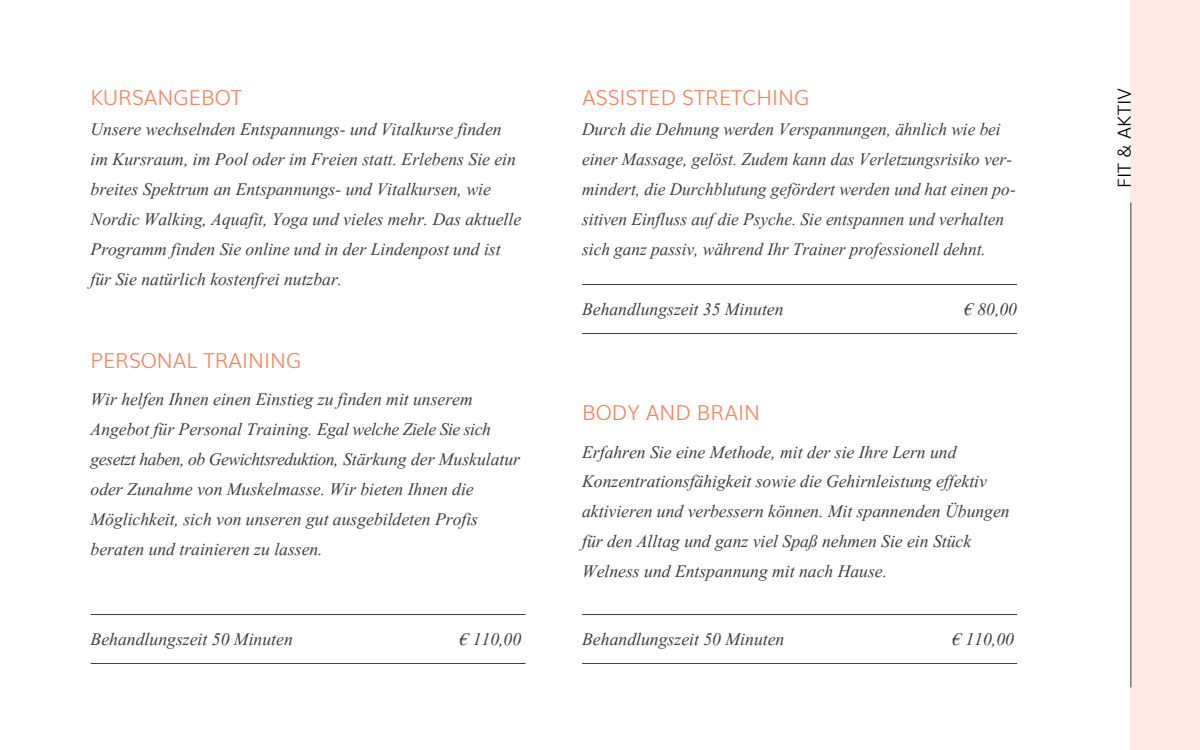
<style>
.page{position:relative;width:1200px;height:750px;background:#fff}
.page>*{position:absolute;margin:0;border:0;box-sizing:border-box;transform-origin:0 0}
.t1{font:italic 22px "Aparajita";color:#3c3c3b}
.t2{font:italic 21.88px/30px "Aparajita";color:#3c3c3b}
.t3{font:300 20.62px "Muli";color:#f18663}
.t4{font:300 18px "Muli";letter-spacing:.01em;color:#000}
</style>
<div class="page">
<div style="left:1131px;top:0;width:69px;height:750px;background:#ffeae5"></div>
<hr style="left:1130px;top:202px;width:1px;height:486px;background:#414141">
<hr style="left:91px;top:614px;width:435px;height:1px;background:#3c3c3b">
<hr style="left:91px;top:663px;width:435px;height:1px;background:#3c3c3b">
<hr style="left:582px;top:284px;width:435px;height:1px;background:#3c3c3b">
<hr style="left:582px;top:333px;width:435px;height:1px;background:#3c3c3b">
<hr style="left:582px;top:614px;width:435px;height:1px;background:#3c3c3b">
<hr style="left:582px;top:663px;width:435px;height:1px;background:#3c3c3b">
<p class="t3" style="left:91px;top:81px;width:153px">KURSANGEBOT</p>
<p class="t2" style="left:91px;top:115px;width:432px">Unsere wechselnden Entspannungs- und Vitalkurse finden im Kursraum, im Pool oder im Freien statt. Erlebens Sie ein breites Spektrum an Entspannungs- und Vitalkursen, wie Nordic Walking, Aquafit, Yoga und vieles mehr. Das aktuelle Programm finden Sie online und in der Lindenpost und ist für Sie natürlich kostenfrei nutzbar.</p>
<p class="t3" style="left:91px;top:344px;width:212px">PERSONAL TRAINING</p>
<p class="t2" style="left:91px;top:385px;width:431px">Wir helfen Ihnen einen Einstieg zu finden mit unserem Angebot für Personal Training. Egal welche Ziele Sie sich gesetzt haben, ob Gewichtsreduktion, Stärkung der Muskulatur oder Zunahme von Muskelmasse. Wir bieten Ihnen die Möglichkeit, sich von unseren gut ausgebildeten Profis beraten und trainieren zu lassen.</p>
<p class="t1" style="left:91px;top:626px;width:204px">Behandlungszeit 50 Minuten</p>
<p class="t1" style="left:459px;top:626px;width:63px">€ 110,00</p>
<p class="t3" style="left:582px;top:81px;width:229px">ASSISTED STRETCHING</p>
<p class="t2" style="left:582px;top:115px;width:435px">Durch die Dehnung werden Verspannungen, ähnlich wie bei einer Massage, gelöst. Zudem kann das Verletzungsrisiko ver&shy;mindert, die Durchblutung gefördert werden und hat einen po&shy;sitiven Einfluss auf die Psyche. Sie entspannen und verhalten sich ganz passiv, während Ihr Trainer professionell dehnt.</p>
<p class="t2" style="left:582px;top:295px;width:203px">Behandlungszeit 35 Minuten</p>
<p class="t2" style="left:964px;top:295px;width:54px">€ 80,00</p>
<p class="t3" style="left:582px;top:396px;width:179px">BODY AND BRAIN</p>
<p class="t2" style="left:582px;top:437px;width:429px">Erfahren Sie eine Methode, mit der sie Ihre Lern und Konzentrationsfähigkeit sowie die Gehirnleistung effektiv aktivieren und verbessern können. Mit spannenden Übungen für den Alltag und ganz viel Spaß nehmen Sie ein Stück Welness und Entspannung mit nach Hause.</p>
<p class="t1" style="left:582px;top:626px;width:204px">Behandlungszeit 50 Minuten</p>
<p class="t1" style="left:952px;top:626px;width:63px">€ 110,00</p>
<p class="t4" style="left:1110px;top:188px;width:102px;rotate:-90deg">FIT &amp; AKTIV</p>
</div>
